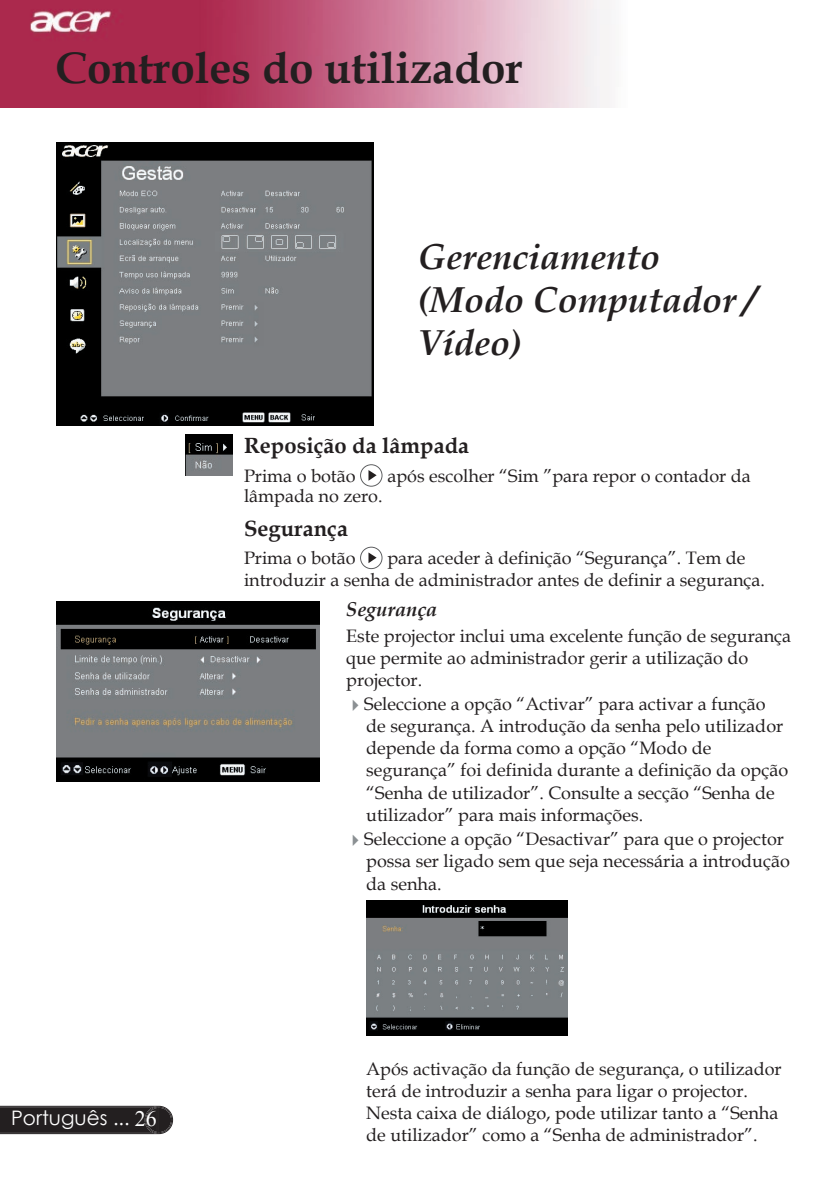
<style>
.page{position:relative;width:840px;height:1191px;background:#fff}
.page>*{position:absolute;margin:0;border:0;box-sizing:border-box;transform-origin:0 0}
.t1{font:700 44px "Book Antiqua";color:#231f20}
.t2{font:italic 700 36px/43.2px "Book Antiqua";color:#231f20}
.t3{font:700 22px "Book Antiqua";color:#231f20}
.t4{font:20px "Century Gothic";color:#fff}
.t5{font:italic 700 20px "Book Antiqua";color:#231f20}
.t6{font:18px/22px "Book Antiqua";color:#231f20}
.s1{font-family:"Times New Roman";font-size:22px}
.s2{color:#8b9093}
</style>
<div class="page">
<img style="left:0;top:0;width:610px;height:108px">
<svg style="left:0;top:1105px;width:173px;height:29px;background:#312d2e"></svg>
<img style="left:57px;top:142px;width:317px;height:283px">
<svg style="left:360px;top:464px;width:22px;height:22px"></svg>
<svg style="left:360px;top:547px;width:22px;height:22px"></svg>
<img style="left:57px;top:602px;width:262px;height:179px">
<img style="left:366px;top:900px;width:200px;height:135px">
<img style="left:185px;top:434px;width:47px;height:41px">
<h1 class="t1" style="left:55px;top:38px;width:468px">Controles do utilizador</h1>
<h2 class="t2" style="left:418px;top:235px;width:340px">Gerenciamento (Modo Computador /<br>Vídeo)</h2>
<p class="t4" style="left:11px;top:1103px;width:147px">Português ... <span class="s1">26</span></p>
<p class="t3" style="left:244px;top:430px;width:226px">Reposição da lâmpada</p>
<p class="t6" style="left:244px;top:464px;width:113px">Prima o botão</p>
<p class="t6" style="left:387px;top:464px;width:365px">após escolher “Sim ”para repor o contador da</p>
<p class="t6" style="left:244px;top:484px;width:140px">lâmpada no zero.</p>
<p class="t3" style="left:244px;top:513px;width:105px">Segurança</p>
<p class="t6" style="left:244px;top:547px;width:113px">Prima o botão</p>
<p class="t6" style="left:244px;top:547px;width:522px;text-indent:143px">para aceder à definição “Segurança”. Tem de introduzir a senha de administrador antes de definir a segurança.</p>
<p class="t5" style="left:346px;top:595px;width:93px">Segurança</p>
<p class="t6" style="left:346px;top:624px;width:446px">Este projector inclui uma excelente função de segurança que permite ao administrador gerir a utilização do projector.</p>
<p class="t6" style="left:366px;top:693px;width:423px;text-indent:-20px"><span class="s2">✔</span>Seleccione a opção “Activar” para activar a função de segurança. A introdução da senha pelo utilizador depende da forma como a opção “Modo de segurança” foi definida durante a definição da opção “Senha de utilizador”. Consulte a secção “Senha de utilizador” para mais informações.</p>
<p class="t6" style="left:366px;top:827px;width:425px;text-indent:-20px"><span class="s2">✔</span>Seleccione a opção “Desactivar” para que o projector possa ser ligado sem que seja necessária a introdução da senha.</p>
<p class="t6" style="left:366px;top:1057px;width:417px">Após activação da função de segurança, o utilizador terá de introduzir a senha para ligar o projector.<br>Nesta caixa de diálogo, pode utilizar tanto a “Senha de utilizador” como a “Senha de administrador”.</p>
</div>
